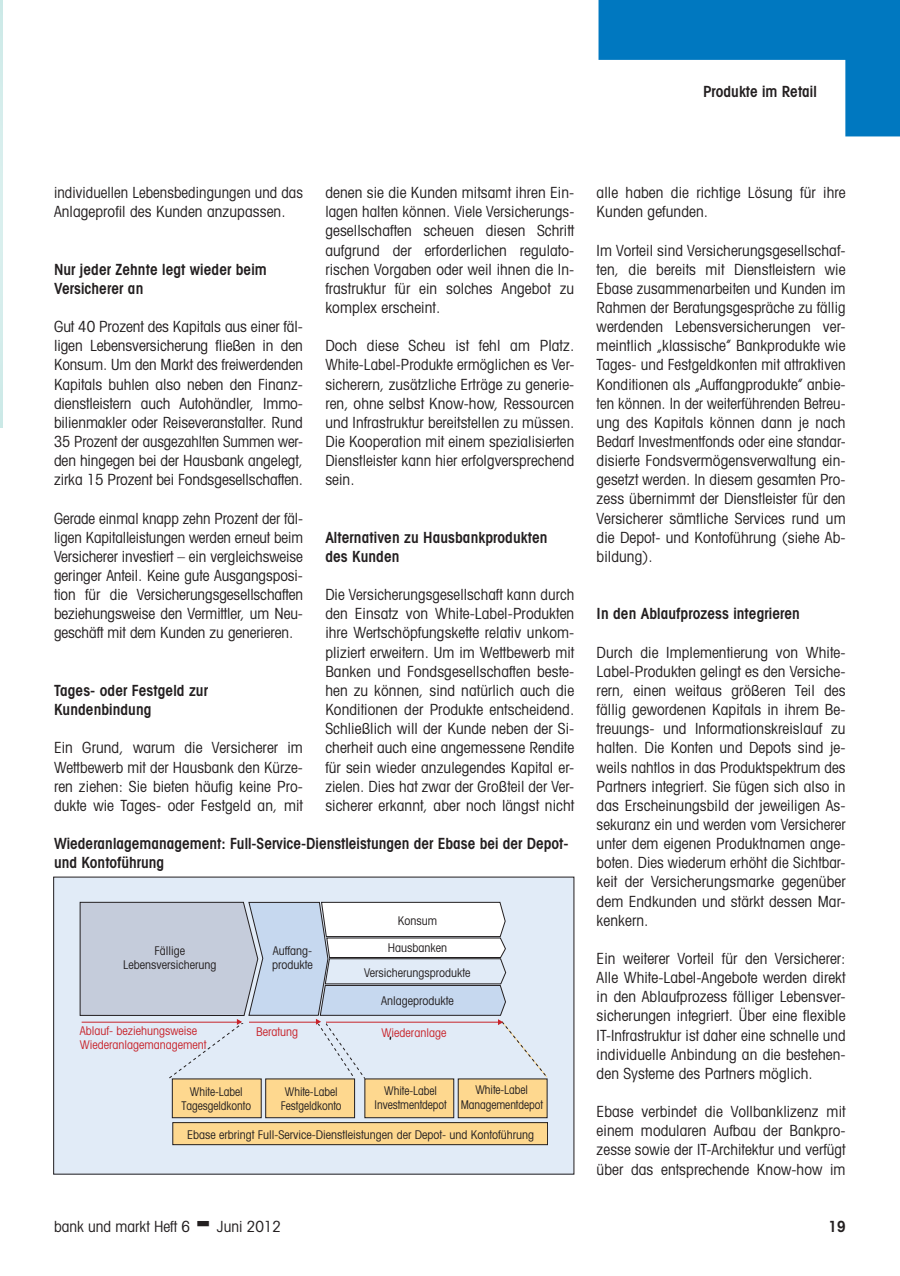
<style>
.page{position:relative;width:900px;height:1276px;background:#fff}
.page>*{position:absolute;margin:0;border:0;box-sizing:border-box;transform-origin:0 0}
.t1{font:condensed 15.3px/19.2px "Avant Garde";letter-spacing:.005em;color:#231f20;text-align:justify}
.t2{font:600 condensed 15.3px/19.2px "Avant Garde";letter-spacing:.005em;color:#231f20}
.t3{font:condensed 12px/14.4px "Avant Garde";color:#231f20;text-align:center}
.t4{font:condensed 12px/14.4px "Avant Garde";color:#231f20;text-align:center;scale:.95 1}
.t5{font:condensed 12px/14.4px "Avant Garde";color:#c8242b}
</style>
<div class="page">
<hr style="left:0;top:0;width:3px;height:428px;background:#d5edec">
<div style="left:54px;top:877px;width:519px;height:296px;background:#e1ebf7"></div>
<div style="left:172px;top:1078px;width:89px;height:39px;background:#fed88f"></div>
<div style="left:265px;top:1078px;width:90px;height:39px;background:#fed88f;border:1px solid #231f20"></div>
<div style="left:364px;top:1078px;width:90px;height:39px;background:#fed88f"></div>
<div style="left:458px;top:1078px;width:89px;height:39px;background:#fed88f"></div>
<div style="left:173px;top:1122px;width:374px;height:22px;background:#fed88f"></div>
<div style="left:172px;top:1122px;width:375px;height:22px;border:1px solid #231f20"></div>
<svg style="left:80px;top:901px;width:467px;height:178px"></svg>
<svg style="left:598px;top:0;width:302px;height:136px"></svg>
<p class="t2" style="left:702px;top:82px;width:115px">Produkte im Retail</p>
<p class="t1" style="left:54px;top:183px;width:250px">individuellen Lebensbedingungen und das<br>Anlageprofil des Kunden anzupassen.</p>
<p class="t2" style="left:54px;top:259px;width:214px">Nur jeder Zehnte legt wieder beim<br>Versicherer an</p>
<p class="t1" style="left:54px;top:317px;width:250px">Gut 40 Prozent des Kapitals aus einer fäl&shy;ligen Lebensversicherung fließen in den Konsum. Um den Markt des freiwerdenden Kapitals buhlen also neben den Finanz&shy;dienstleistern auch Autohändler, Immo&shy;bilienmakler oder Reiseveranstalter. Rund 35 Prozent der ausgezahlten Summen wer&shy;den hingegen bei der Hausbank angelegt, zirka 15 Prozent bei Fondsgesellschaften.</p>
<p class="t1" style="left:54px;top:508px;width:250px">Gerade einmal knapp zehn Prozent der fäl&shy;ligen Kapitalleistungen werden erneut beim Versicherer investiert – ein vergleichsweise geringer Anteil. Keine gute Ausgangsposi&shy;tion für die Versicherungsgesellschaften beziehungsweise den Vermittler, um Neu&shy;geschäft mit dem Kunden zu generieren.</p>
<p class="t2" style="left:54px;top:680px;width:155px">Tages- oder Festgeld zur<br>Kundenbindung</p>
<p class="t1" style="left:54px;top:737px;width:250px">Ein Grund, warum die Versicherer im Wettbewerb mit der Hausbank den Kürze&shy;ren ziehen: Sie bieten häufig keine Pro&shy;dukte wie Tages- oder Festgeld an, mit</p>
<p class="t1" style="left:325px;top:183px;width:250px">denen sie die Kunden mitsamt ihren Ein&shy;lagen halten können. Viele Versicherungs&shy;gesellschaften scheuen diesen Schritt aufgrund der erforderlichen regulato&shy;rischen Vorgaben oder weil ihnen die In&shy;frastruktur für ein solches Angebot zu komplex erscheint.</p>
<p class="t1" style="left:325px;top:336px;width:250px">Doch diese Scheu ist fehl am Platz.<br>White-Label-Produkte ermöglichen es Ver&shy;sicherern, zusätzliche Erträge zu generie&shy;ren, ohne selbst Know-how, Ressourcen und Infrastruktur bereitstellen zu müssen.<br>Die Kooperation mit einem spezialisierten Dienstleister kann hier erfolgversprechend sein.</p>
<p class="t2" style="left:325px;top:527px;width:223px">Alternativen zu Hausbankprodukten des Kunden</p>
<p class="t1" style="left:325px;top:584px;width:250px">Die Versicherungsgesellschaft kann durch den Einsatz von White-Label-Produkten ihre Wertschöpfungskette relativ unkom&shy;pliziert erweitern. Um im Wettbewerb mit Banken und Fondsgesellschaften beste&shy;hen zu können, sind natürlich auch die Konditionen der Produkte entscheidend.<br>Schließlich will der Kunde neben der Si&shy;cherheit auch eine angemessene Rendite für sein wieder anzulegendes Kapital er&shy;zielen. Dies hat zwar der Großteil der Ver&shy;sicherer erkannt, aber noch längst nicht</p>
<p class="t2" style="left:54px;top:833px;width:516px">Wiederanlagemanagement: Full-Service-Dienstleistungen der Ebase bei der Depot&shy;und Kontoführung</p>
<p class="t3" style="left:123px;top:942px;width:95px">Fällige<br>Lebensversicherung</p>
<p class="t3" style="left:272px;top:942px;width:42px;text-align:left">Auffang&shy;produkte</p>
<p class="t3" style="left:397px;top:912px;width:41px">Konsum</p>
<p class="t3" style="left:364px;top:934px;width:108px;line-height:24.9px">Hausbanken<br>Versicherungsprodukte</p>
<p class="t3" style="left:381px;top:993px;width:74px">Anlageprodukte</p>
<p class="t5" style="left:80px;top:1022px;width:128px">Ablauf- beziehungsweise<br>Wiederanlagemanagement</p>
<p class="t5" style="left:256px;top:1024px;width:43px">Beratung</p>
<p class="t5" style="left:381px;top:1025px;width:66px">Wiederanlage</p>
<p class="t4" style="left:181px;top:1083px;width:75px">White-Label<br>Tagesgeldkonto</p>
<p class="t4" style="left:281px;top:1083px;width:65px">White-Label<br>Festgeldkonto</p>
<p class="t4" style="left:374px;top:1082px;width:77px">White-Label<br>Investmentdepot</p>
<p class="t4" style="left:460px;top:1082px;width:88px">White-Label<br>Managementdepot</p>
<p class="t3" style="left:187px;top:1126px;width:348px">Ebase erbringt Full-Service-Dienstleistungen der Depot- und Kontoführung</p>
<p class="t1" style="left:596px;top:183px;width:250px">alle haben die richtige Lösung für ihre<br>Kunden gefunden.</p>
<p class="t1" style="left:596px;top:240px;width:250px">Im Vorteil sind Versicherungsgesellschaf&shy;ten, die bereits mit Dienstleistern wie Ebase zusammenarbeiten und Kunden im Rahmen der Beratungsgespräche zu fällig werdenden Lebensversicherungen ver&shy;meintlich „klassische” Bankprodukte wie Tages- und Festgeldkonten mit attraktiven Konditionen als „Auffangprodukte” anbie&shy;ten können. In der weiterführenden Betreu&shy;ung des Kapitals können dann je nach Bedarf Investmentfonds oder eine standar&shy;disierte Fondsvermögensverwaltung ein&shy;gesetzt werden. In diesem gesamten Pro&shy;zess übernimmt der Dienstleister für den Versicherer sämtliche Services rund um die Depot- und Kontoführung (siehe Ab&shy;bildung).</p>
<p class="t2" style="left:596px;top:604px;width:205px">In den Ablaufprozess integrieren</p>
<p class="t1" style="left:596px;top:642px;width:250px">Durch die Implementierung von White-Label-Produkten gelingt es den Versiche&shy;rern, einen weitaus größeren Teil des fällig gewordenen Kapitals in ihrem Be&shy;treuungs- und Informationskreislauf zu halten. Die Konten und Depots sind je&shy;weils nahtlos in das Produktspektrum des Partners integriert. Sie fügen sich also in das Erscheinungsbild der jeweiligen As&shy;sekuranz ein und werden vom Versicherer unter dem eigenen Produktnamen ange&shy;boten. Dies wiederum erhöht die Sichtbar&shy;keit der Versicherungsmarke gegenüber dem Endkunden und stärkt dessen Mar&shy;kenkern.</p>
<p class="t1" style="left:596px;top:948px;width:250px">Ein weiterer Vorteil für den Versicherer:<br>Alle White-Label-Angebote werden direkt in den Ablaufprozess fälliger Lebensver&shy;sicherungen integriert. Über eine flexible IT-Infrastruktur ist daher eine schnelle und individuelle Anbindung an die bestehen&shy;den Systeme des Partners möglich.</p>
<p class="t1" style="left:596px;top:1101px;width:250px">Ebase verbindet die Vollbanklizenz mit einem modularen Aufbau der Bankpro&shy;zesse sowie der IT-Architektur und verfügt über das entsprechende Know-how im</p>
<p class="t1" style="left:54px;top:1216px;width:137px">bank und markt Heft 6</p>
<p class="t1" style="left:217px;top:1216px;width:66px">Juni 2012</p>
<p class="t2" style="left:828px;top:1216px;width:19px">19</p>
</div>
